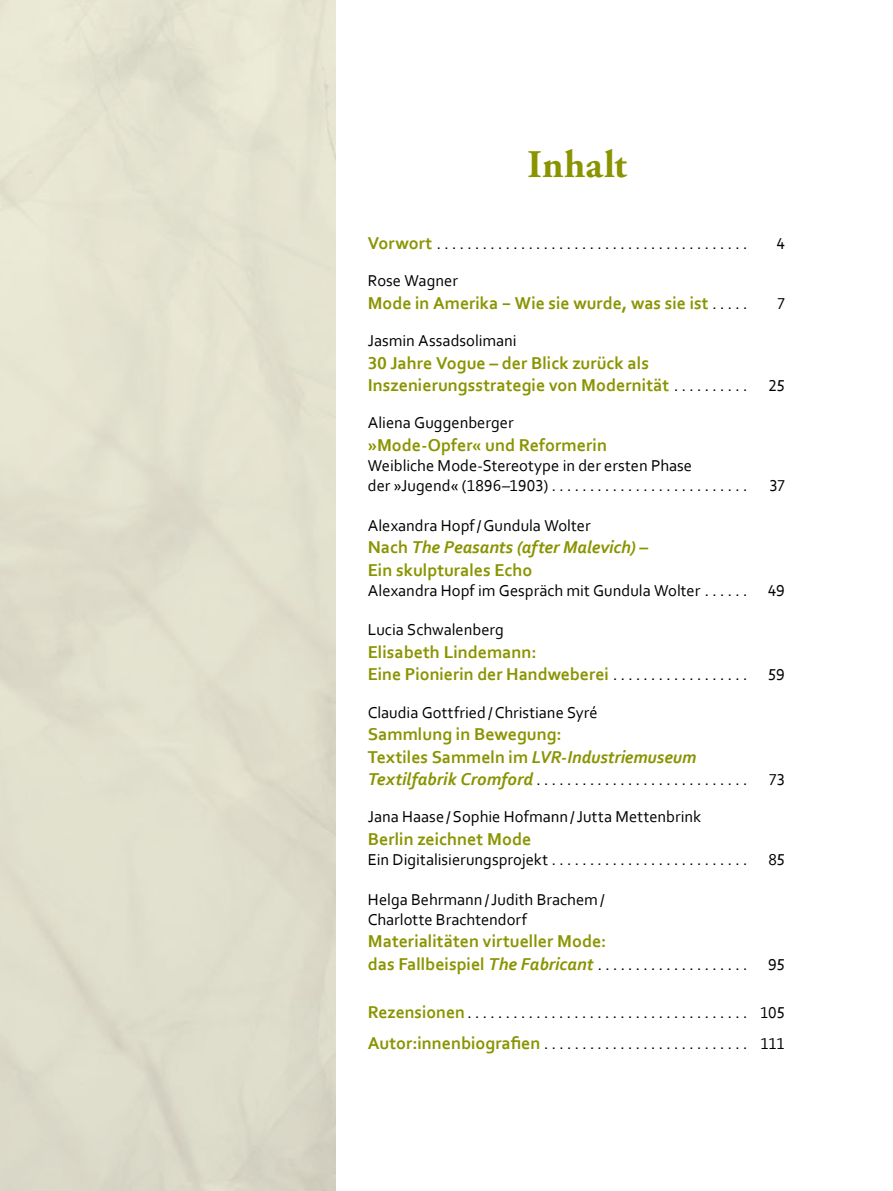
<style>
.page{position:relative;width:893px;height:1191px;background:#fff}
.page>*{position:absolute;margin:0;border:0;box-sizing:border-box;transform-origin:0 0}
.t1{font:700 39px "Adobe Garamond Pro";letter-spacing:.005em;color:#8a9400}
.t2{font:700 18px/22.5px "Corbel";color:#8a9400}
.t3{font:italic 700 18px/22.5px "Corbel";letter-spacing:-.005em;color:#8a9400}
.t4{font:16.5px/20.2px "Corbel";color:#000}
.s1{font-weight:700;font-size:18px;color:#8a9400}
.s2{font-weight:400;font-size:16.5px;color:#000}
.s3{font-style:normal}
.s4{font-style:italic}
.s5{font-weight:700;font-style:italic;font-size:18px;color:#8a9400}
</style>
<div class="page">
<div style="left:0;top:0;width:336px;height:1191px;background:#e1dfce"></div>
<h1 class="t1" style="left:528px;top:142px;width:101px">Inhalt</h1>
<p class="t4" style="left:368px;top:233px;width:381px"><span class="s1">Vorwort</span> . . . . . . . . . . . . . . . . . . . . . . . . . . . . . . . . . . . . . . . . .</p>
<p class="t4" style="left:776px;top:233px;width:10px">4</p>
<p class="t4" style="left:368px;top:270px;width:92px">Rose Wagner</p>
<p class="t2" style="left:368px;top:291px;width:381px">Mode in Amerika − Wie sie wurde, was sie ist <span class="s2">. . . . .</span></p>
<p class="t4" style="left:777px;top:293px;width:9px">7</p>
<p class="t4" style="left:368px;top:330px;width:150px">Jasmin Assadsolimani</p>
<p class="t2" style="left:368px;top:351px;width:381px">30 Jahre Vogue – der Blick zurück als<br>Inszenierungsstrategie von Modernität <span class="s2">. . . . . . . . . .</span></p>
<p class="t4" style="left:768px;top:375px;width:18px">25</p>
<p class="t4" style="left:368px;top:412px;width:147px">Aliena Guggenberger</p>
<p class="t2" style="left:368px;top:433px;width:241px">»Mode-Opfer« und Reformerin</p>
<p class="t4" style="left:368px;top:455px;width:381px">Weibliche Mode-Stereotype in der ersten Phase<br>der »Jugend« (1896–1903) . . . . . . . . . . . . . . . . . . . . . . . . . .</p>
<p class="t4" style="left:770px;top:475px;width:17px">37</p>
<p class="t4" style="left:368px;top:514px;width:224px">Alexandra Hopf/Gundula Wolter</p>
<p class="t3" style="left:368px;top:535px;width:282px"><span class="s3">Nach</span> The Peasants (after Malevich) <span class="s3">–<br>Ein skulpturales Echo</span></p>
<p class="t4" style="left:368px;top:580px;width:418px">Alexandra Hopf im Gespräch mit Gundula Wolter . . . . . . 49</p>
<p class="t4" style="left:368px;top:619px;width:138px">Lucia Schwalenberg</p>
<p class="t2" style="left:368px;top:640px;width:418px">Elisabeth Lindemann:<br>Eine Pionierin der Handweberei <span class="s2">. . . . . . . . . . . . . . . . . . 59</span></p>
<p class="t4" style="left:368px;top:701px;width:231px">Claudia Gottfried/Christiane Syré</p>
<p class="t2" style="left:368px;top:722px;width:330px">Sammlung in Bewegung:<br>Textiles Sammeln im <span class="s4">LVR-Industriemuseum</span></p>
<p class="t4" style="left:368px;top:769px;width:381px"><span class="s5">Textilfabrik Cromford</span> . . . . . . . . . . . . . . . . . . . . . . . . . . . .</p>
<p class="t4" style="left:769px;top:769px;width:17px">73</p>
<p class="t4" style="left:368px;top:806px;width:335px">Jana Haase/Sophie Hofmann/Jutta Mettenbrink</p>
<p class="t2" style="left:368px;top:827px;width:165px">Berlin zeichnet Mode</p>
<p class="t4" style="left:368px;top:849px;width:381px">Ein Digitalisierungsprojekt . . . . . . . . . . . . . . . . . . . . . . . . . .</p>
<p class="t4" style="left:768px;top:849px;width:18px">85</p>
<p class="t4" style="left:368px;top:888px;width:238px">Helga Behrmann/Judith Brachem/<br>Charlotte Brachtendorf</p>
<p class="t2" style="left:368px;top:929px;width:240px">Materialitäten virtueller Mode:</p>
<p class="t4" style="left:368px;top:954px;width:381px"><span class="s1">das Fallbeispiel</span> <span class="s5">The Fabricant</span> . . . . . . . . . . . . . . . . . . . .</p>
<p class="t4" style="left:768px;top:954px;width:18px">95</p>
<p class="t4" style="left:368px;top:996px;width:419px;line-height:31px"><span class="s1">Rezensionen</span> . . . . . . . . . . . . . . . . . . . . . . . . . . . . . . . . . . . . . 105<br><span class="s1">Autor:innenbiografien</span> . . . . . . . . . . . . . . . . . . . . . . . . . . . 111</p>
</div>
